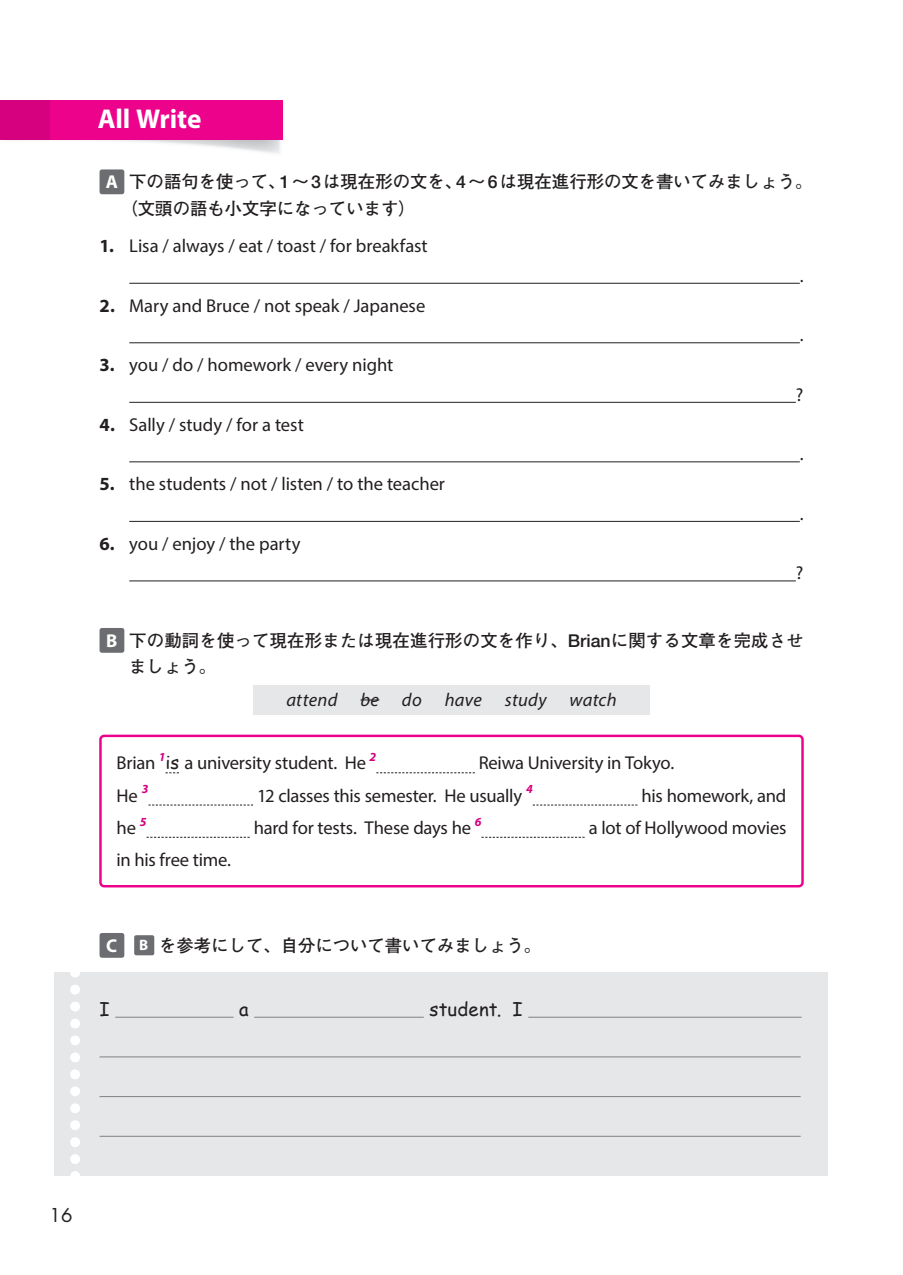
<style>
.page{position:relative;width:903px;height:1275px;background:#fff}
.page>*{position:absolute;margin:0;border:0;box-sizing:border-box;transform-origin:0 0}
.t1{font:700 27.3px "Myriad Pro";letter-spacing:-.005em;color:#fff}
.t2{font:18.55px "Myriad Pro";letter-spacing:-.01em;color:#231f20}
.t3{font:italic 18.55px "Myriad Pro";letter-spacing:.015em;color:#231f20}
.t4{font:18.55px "Comic Sans MS";letter-spacing:.01em;color:#231f20}
.t5{font:18.55px "Futura";color:#231f20}
.t6{font:700 17.32px/26.1px "Futo Go B101 Pro";color:#231f20}
.s1{font-family:"Myriad Pro";font-size:18.55px;color:#fff}
.s2{font-family:"Helvetica Neue";font-weight:500;font-size:17.68px}
.s3{font-weight:700}
.s4{font-family:"Comic Sans MS";font-size:18.03px}
.s5{font-family:"Myriad Pro";font-size:15.05px;color:#fff}
</style>
<div class="page">
<img style="left:97px;top:140px;width:183px;height:13px">
<div style="left:0;top:100px;width:283px;height:40px;background:#ed028c"></div>
<div style="left:0;top:100px;width:50px;height:40px;background:#d6017f"></div>
<div style="left:100px;top:169px;width:24px;height:25px;background:#6c6d70;border-radius:2px"></div>
<svg style="left:165px;top:772px;width:14px;height:1px"></svg>
<svg style="left:376px;top:772px;width:99px;height:1px"></svg>
<svg style="left:148px;top:805px;width:105px;height:1px"></svg>
<svg style="left:533px;top:805px;width:104px;height:1px"></svg>
<svg style="left:147px;top:837px;width:103px;height:1px"></svg>
<svg style="left:481px;top:837px;width:104px;height:1px"></svg>
<div style="left:99px;top:735px;width:705px;height:152px;border:2px solid #ed028c;border-radius:4px"></div>
<div style="left:253px;top:685px;width:397px;height:30px;background:#e6e7e9"></div>
<svg style="left:360px;top:699px;width:19px;height:1px"></svg>
<div style="left:100px;top:628px;width:24px;height:25px;background:#6c6d70;border-radius:2px"></div>
<hr style="left:129px;top:283px;width:671px;height:1px;background:#231f20">
<hr style="left:129px;top:342px;width:671px;height:1px;background:#231f20">
<hr style="left:129px;top:402px;width:667px;height:1px;background:#231f20">
<hr style="left:129px;top:461px;width:671px;height:1px;background:#231f20">
<hr style="left:129px;top:521px;width:671px;height:1px;background:#231f20">
<hr style="left:129px;top:580px;width:667px;height:1px;background:#231f20">
<div style="left:54px;top:973px;width:774px;height:203px;background:#e6e7e9"></div>
<div style="left:70px;top:1002px;width:10px;height:9px;background:#fff;border-radius:50%"></div>
<div style="left:70px;top:985px;width:10px;height:9px;background:#fff;border-radius:50%"></div>
<div style="left:70px;top:968px;width:10px;height:10px;background:#fff;border-radius:50%"></div>
<div style="left:70px;top:1018px;width:10px;height:10px;background:#fff;border-radius:50%"></div>
<div style="left:70px;top:1035px;width:10px;height:10px;background:#fff;border-radius:50%"></div>
<div style="left:70px;top:1052px;width:10px;height:10px;background:#fff;border-radius:50%"></div>
<div style="left:70px;top:1069px;width:10px;height:10px;background:#fff;border-radius:50%"></div>
<div style="left:70px;top:1086px;width:10px;height:10px;background:#fff;border-radius:50%"></div>
<div style="left:70px;top:1103px;width:10px;height:10px;background:#fff;border-radius:50%"></div>
<div style="left:70px;top:1120px;width:10px;height:10px;background:#fff;border-radius:50%"></div>
<div style="left:70px;top:1137px;width:10px;height:10px;background:#fff;border-radius:50%"></div>
<div style="left:70px;top:1154px;width:10px;height:10px;background:#fff;border-radius:50%"></div>
<div style="left:70px;top:1171px;width:10px;height:10px;background:#fff;border-radius:50%"></div>
<hr style="left:115px;top:1017px;width:119px;height:1px;background:#808285">
<hr style="left:254px;top:1017px;width:170px;height:1px;background:#808285">
<hr style="left:528px;top:1017px;width:274px;height:1px;background:#808285">
<hr style="left:100px;top:1056px;width:701px;height:1px;background:#808285">
<hr style="left:100px;top:1096px;width:701px;height:1px;background:#808285">
<hr style="left:100px;top:1136px;width:701px;height:1px;background:#808285">
<div style="left:100px;top:933px;width:24px;height:25px;background:#6c6d70;border-radius:2px"></div>
<div style="left:134px;top:935px;width:20px;height:20px;background:#6c6d70;border-radius:2px"></div>
<h1 class="t1" style="left:98px;top:101px;width:105px">All Write</h1>
<p class="t6" style="left:121px;top:167px;width:693px;text-indent:-15px"><span class="s1">A</span> 下の語句を使って、<span class="s2">1</span>～<span class="s2">3</span>は現在形の文を、<span class="s2">4</span>～<span class="s2">6</span>は現在進行形の文を書いてみましょう。（文頭の語も小文字になっています）</p>
<p class="t2" style="left:100px;top:234px;width:330px"><span class="s3">1.</span> Lisa / always / eat / toast / for breakfast</p>
<p class="t2" style="left:100px;top:294px;width:327px"><span class="s3">2.</span> Mary and Bruce / not speak / Japanese</p>
<p class="t2" style="left:100px;top:353px;width:295px"><span class="s3">3.</span> you / do / homework / every night</p>
<p class="t2" style="left:100px;top:413px;width:206px"><span class="s3">4.</span> Sally / study / for a test</p>
<p class="t2" style="left:100px;top:472px;width:347px"><span class="s3">5.</span> the students / not / listen / to the teacher</p>
<p class="t2" style="left:100px;top:532px;width:203px"><span class="s3">6.</span> you / enjoy / the party</p>
<p class="t2" style="left:800px;top:264px;width:5px">.</p>
<p class="t2" style="left:800px;top:324px;width:5px">.</p>
<p class="t2" style="left:796px;top:383px;width:9px">?</p>
<p class="t2" style="left:800px;top:443px;width:5px">.</p>
<p class="t2" style="left:800px;top:502px;width:5px">.</p>
<p class="t2" style="left:796px;top:562px;width:9px">?</p>
<p class="t6" style="left:129px;top:625px;width:676px;text-indent:-23px"><span class="s1">B</span> 下の動詞を使って現在形または現在進行形の文を作り、<span class="s2">Brian</span>に関する文章を完成させましょう。</p>
<p class="t3" style="left:286px;top:688px;width:332px">attend be do have study watch</p>
<p class="t2" style="left:117px;top:752px;width:261px">Brian <sup>1</sup><span class="s4">is</span> a university student. He <sup>2</sup></p>
<p class="t2" style="left:479px;top:752px;width:197px">Reiwa University in Tokyo.</p>
<p class="t2" style="left:117px;top:784px;width:33px">He <sup>3</sup></p>
<p class="t2" style="left:257px;top:784px;width:277px">12 classes this semester. He usually <sup>4</sup></p>
<p class="t2" style="left:641px;top:784px;width:146px">his homework, and</p>
<p class="t2" style="left:117px;top:816px;width:31px">he <sup>5</sup></p>
<p class="t2" style="left:254px;top:816px;width:229px">hard for tests. These days he <sup>6</sup></p>
<p class="t2" style="left:589px;top:816px;width:199px">a lot of Hollywood movies</p>
<p class="t2" style="left:117px;top:848px;width:116px">in his free time.</p>
<p class="t6" style="left:106px;top:930px;width:436px"><span class="s1">C</span> <span class="s5">B</span> を参考にして、自分について書いてみましょう。</p>
<p class="t4" style="left:100px;top:996px;width:12px">I</p>
<p class="t4" style="left:239px;top:996px;width:11px">a</p>
<p class="t4" style="left:429px;top:996px;width:95px">student. I</p>
<p class="t5" style="left:50px;top:1202px;width:24px">16</p>
</div>
